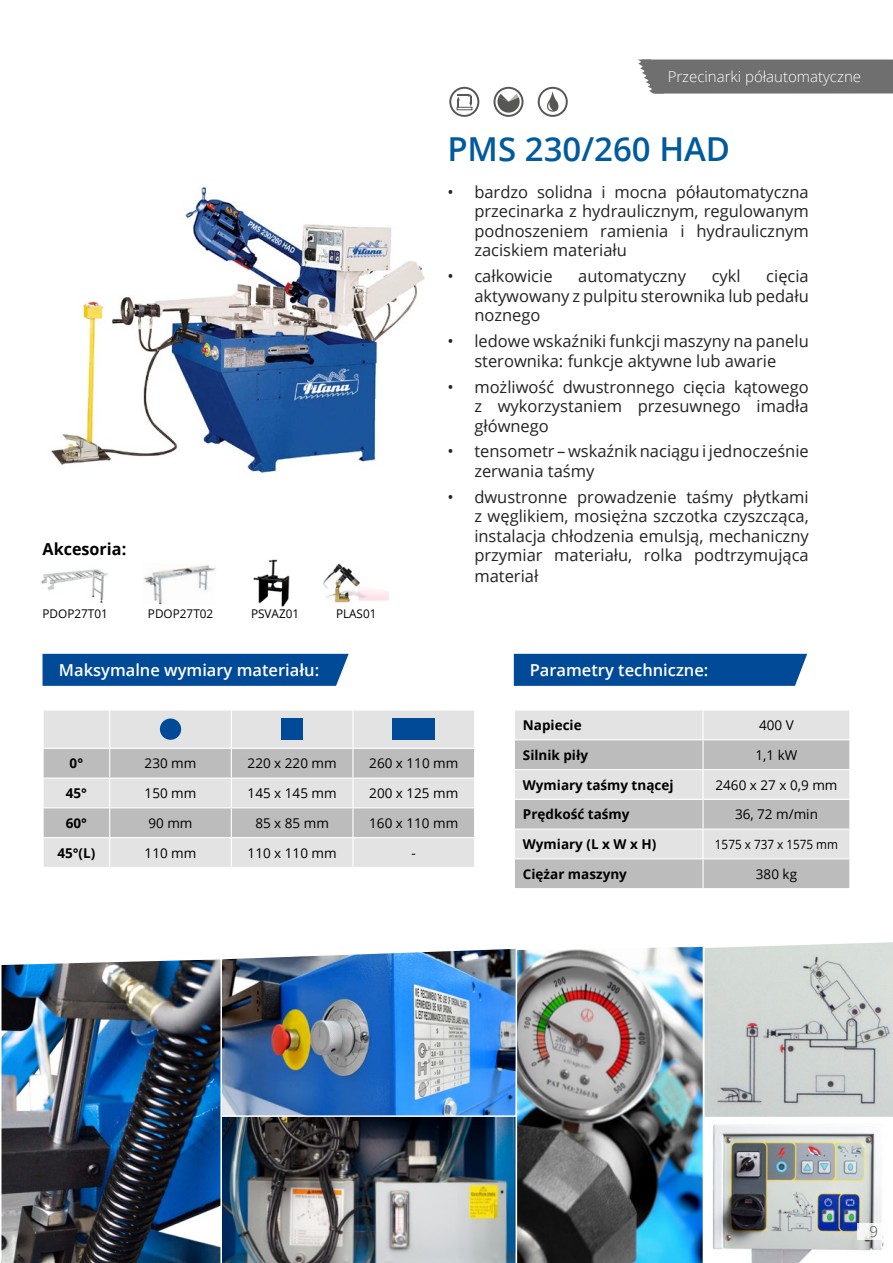
<style>
.page{position:relative;width:893px;height:1263px;background:#fff}
.page>*{position:absolute;margin:0;border:0;box-sizing:border-box;transform-origin:0 0}
.t1{font:600 33px "Open Sans";color:#005a9e}
.t2{font:16.5px/19.5px "Open Sans";color:#222323;text-align:justify}
.t3{font:600 16.5px "Open Sans";color:#fff}
.t4{font:700 16.5px "Open Sans";color:#000}
.t5{font:300 15px "Open Sans";color:#fff}
.t6{font:300 15px "Open Sans";color:#4a494b}
.t7{font:13.5px "Open Sans";color:#000}
.t8{font:700 13.5px "Open Sans";color:#000}
.t9{font:12.75px "Open Sans";color:#000;scale:.92 1}
.t10{font:12px "Open Sans";color:#000}
</style>
<div class="page">
<div style="left:638px;top:60px;width:255px;height:34px;background:#706f6f"></div>
<img style="left:51px;top:187px;width:374px;height:286px">
<div style="left:515px;top:711px;width:334px;height:28px;background:#e3e3e3"></div>
<svg style="left:515px;top:740px;width:334px;height:148px;background:#cbcbcb"></svg>
<hr style="left:702px;top:711px;width:2px;height:28px;background:#fff">
<hr style="left:514px;top:769px;width:190px;height:1px;background:#fff">
<hr style="left:702px;top:770px;width:2px;height:29px;background:#fff">
<hr style="left:514px;top:799px;width:190px;height:1px;background:#fff">
<hr style="left:702px;top:800px;width:2px;height:28px;background:#fff">
<hr style="left:702px;top:859px;width:2px;height:29px;background:#fff">
<hr style="left:702px;top:740px;width:2px;height:29px;background:#fff">
<hr style="left:702px;top:769px;width:148px;height:1px;background:#fff">
<hr style="left:704px;top:799px;width:146px;height:1px;background:#fff">
<hr style="left:514px;top:828px;width:189px;height:2px;background:#fff">
<hr style="left:703px;top:828px;width:146px;height:2px;background:#fff">
<hr style="left:702px;top:830px;width:2px;height:28px;background:#fff">
<hr style="left:514px;top:858px;width:189px;height:1px;background:#fff">
<hr style="left:703px;top:858px;width:146px;height:1px;background:#fff">
<svg style="left:849px;top:859px;width:1px;height:29px"></svg>
<svg style="left:849px;top:740px;width:1px;height:89px"></svg>
<div style="left:44px;top:711px;width:430px;height:37px;background:#e3e3e3"></div>
<hr style="left:109px;top:711px;width:1px;height:37px;background:#fff">
<hr style="left:231px;top:711px;width:1px;height:37px;background:#fff">
<hr style="left:352px;top:711px;width:2px;height:37px;background:#fff">
<svg style="left:43px;top:748px;width:432px;height:119px;background:#d1d1d1"></svg>
<hr style="left:43px;top:777px;width:67px;height:2px;background:#fff">
<hr style="left:110px;top:777px;width:121px;height:2px;background:#fff">
<hr style="left:231px;top:777px;width:122px;height:2px;background:#fff">
<hr style="left:353px;top:777px;width:122px;height:2px;background:#fff">
<div style="left:160px;top:718px;width:21px;height:22px;background:#004a98;border-radius:50%"></div>
<div style="left:282px;top:718px;width:21px;height:22px;background:#004a98"></div>
<div style="left:393px;top:718px;width:42px;height:22px;background:#004a98"></div>
<img style="left:223px;top:1117px;width:292px;height:146px">
<img style="left:223px;top:948px;width:292px;height:169px">
<img style="left:515px;top:946px;width:188px;height:317px">
<svg style="left:702px;top:942px;width:191px;height:240px;background:#cacfcd"></svg>
<img style="left:703px;top:1117px;width:190px;height:146px">
<img style="left:1px;top:959px;width:222px;height:304px">
<svg style="left:449px;top:87px;width:30px;height:30px"></svg>
<svg style="left:493px;top:87px;width:30px;height:30px"></svg>
<svg style="left:538px;top:87px;width:30px;height:30px"></svg>
<div style="left:514px;top:654px;width:293px;height:32px;background:#004a98"></div>
<img style="left:41px;top:569px;width:67px;height:34px">
<img style="left:143px;top:565px;width:73px;height:40px">
<img style="left:323px;top:563px;width:66px;height:40px">
<img style="left:253px;top:559px;width:37px;height:48px">
<div style="left:43px;top:654px;width:306px;height:32px;background:#004a98"></div>
<svg style="left:857px;top:1223px;width:36px;height:16px"></svg>
<p class="t4" style="left:43px;top:537px;width:85px">Akcesoria:</p>
<p class="t10" style="left:43px;top:606px;width:67px">PDOP27T01</p>
<p class="t10" style="left:148px;top:606px;width:67px">PDOP27T02</p>
<p class="t10" style="left:251px;top:606px;width:50px">PSVAZ01</p>
<p class="t10" style="left:336px;top:606px;width:42px">PLAS01</p>
<p class="t3" style="left:59px;top:659px;width:262px">Maksymalne wymiary materiału:</p>
<p class="t5" style="left:668px;top:67px;width:195px">Przecinarki półautomatyczne</p>
<h1 class="t1" style="left:447px;top:127px;width:284px">PMS 230/260 HAD</h1>
<p class="t2" style="left:474px;top:182px;width:336px;text-indent:-27px">• bardzo solidna i mocna półautomatyczna przecinarka z hydraulicznym, regulowanym podnoszeniem ramienia i hydraulicznym zaciskiem materiału</p>
<p class="t2" style="left:447px;top:266px;width:107px">• całkowicie</p>
<p class="t2" style="left:578px;top:266px;width:109px">automatyczny</p>
<p class="t2" style="left:712px;top:266px;width:31px">cykl</p>
<p class="t2" style="left:474px;top:266px;width:336px;text-indent:292px">cięcia aktywowany z pulpitu sterownika lub pedału noznego</p>
<p class="t2" style="left:447px;top:331px;width:363px;text-align:center">• ledowe wskaźniki funkcji maszyny na panelu sterownika: funkcje aktywne lub awarie</p>
<p class="t2" style="left:474px;top:376px;width:336px;text-indent:-27px">• możliwość dwustronnego cięcia kątowego z wykorzystaniem przesuwnego imadła głównego</p>
<p class="t2" style="left:474px;top:441px;width:336px;text-indent:-27px">• tensometr – wskaźnik naciągu i jednocześnie zerwania taśmy</p>
<p class="t2" style="left:474px;top:487px;width:336px;text-indent:-27px">• dwustronne prowadzenie taśmy płytkami z węglikiem, mosiężna szczotka czyszcząca, instalacja chłodzenia emulsją, mechaniczny przymiar materiału, rolka podtrzymująca</p>
<p class="t2" style="left:474px;top:566px;width:65px">materiał</p>
<p class="t3" style="left:530px;top:659px;width:180px">Parametry techniczne:</p>
<p class="t8" style="left:70px;top:754px;width:15px">0°</p>
<p class="t7" style="left:145px;top:754px;width:53px">230 mm</p>
<p class="t7" style="left:248px;top:754px;width:91px">220 x 220 mm</p>
<p class="t7" style="left:369px;top:754px;width:91px">260 x 110 mm</p>
<p class="t8" style="left:66px;top:784px;width:23px">45°</p>
<p class="t7" style="left:145px;top:784px;width:53px">150 mm</p>
<p class="t7" style="left:248px;top:784px;width:91px">145 x 145 mm</p>
<p class="t7" style="left:369px;top:784px;width:91px">200 x 125 mm</p>
<p class="t8" style="left:66px;top:813px;width:23px">60°</p>
<p class="t7" style="left:148px;top:814px;width:46px">90 mm</p>
<p class="t7" style="left:255px;top:814px;width:75px">85 x 85 mm</p>
<p class="t7" style="left:369px;top:814px;width:91px">160 x 110 mm</p>
<p class="t8" style="left:57px;top:843px;width:39px">45°(L)</p>
<p class="t7" style="left:145px;top:843px;width:53px">110 mm</p>
<p class="t7" style="left:248px;top:843px;width:91px">110 x 110 mm</p>
<p class="t7" style="left:412px;top:843px;width:6px">-</p>
<p class="t8" style="left:523px;top:716px;width:60px">Napiecie</p>
<p class="t7" style="left:759px;top:716px;width:36px">400 V</p>
<p class="t8" style="left:523px;top:745px;width:67px">Silnik piły</p>
<p class="t7" style="left:755px;top:746px;width:43px">1,1 kW</p>
<p class="t8" style="left:523px;top:775px;width:152px">Wymiary taśmy tnącej</p>
<p class="t7" style="left:715px;top:775px;width:123px">2460 x 27 x 0,9 mm</p>
<p class="t8" style="left:523px;top:805px;width:108px">Prędkość taśmy</p>
<p class="t7" style="left:735px;top:805px;width:84px">36, 72 m/min</p>
<p class="t8" style="left:523px;top:835px;width:135px">Wymiary (L x W x H)</p>
<p class="t9" style="left:715px;top:835px;width:135px">1575 x 737 x 1575 mm</p>
<p class="t8" style="left:523px;top:864px;width:106px">Ciężar maszyny</p>
<p class="t7" style="left:756px;top:865px;width:43px">380 kg</p>
<p class="t6" style="left:869px;top:1221px;width:10px">9</p>
</div>
